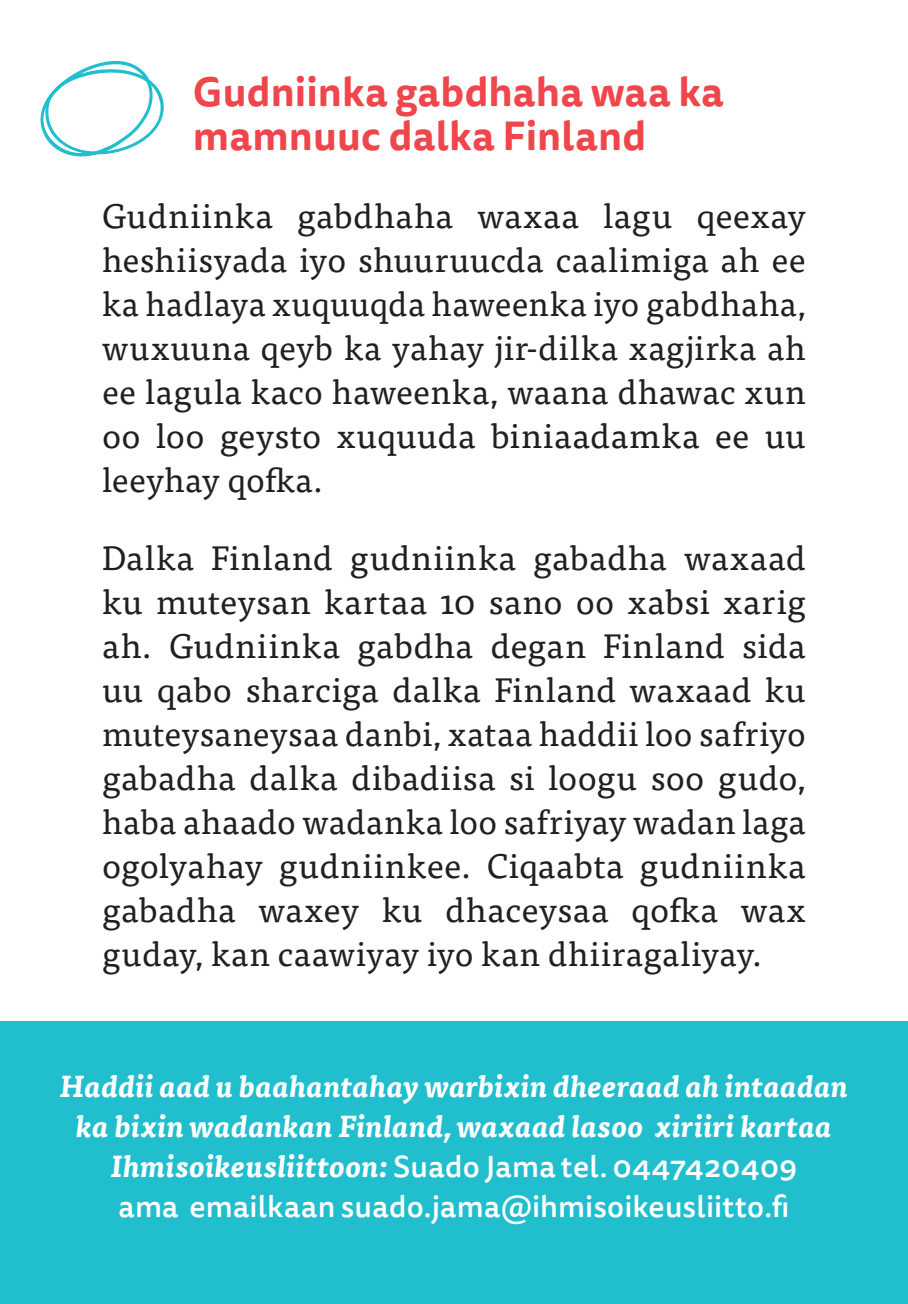
<style>
.page{position:relative;width:908px;height:1304px;background:#fff}
.page>*{position:absolute;margin:0;border:0;box-sizing:border-box;transform-origin:0 0}
.kysymykset{font:700 40px/44px "Tisa Sans Pro";letter-spacing:.01em;color:#ef464c}
._1_leipis_1{font:34px/44px "Tisa OT";letter-spacing:.01em;color:#231f20;text-align:justify}
.kysymykset-2{font:italic 700 30px/40px "Tisa OT";letter-spacing:.02em;color:#fff;text-align:center}
.s1{font-family:"Tisa Sans Pro";font-weight:500;font-style:normal}
</style>
<div class="page">
<div style="left:0;top:1022px;width:907px;height:282px;background:#21bece"></div>
<svg style="left:40px;top:61px;width:124px;height:96px"></svg>
<p class="kysymykset" style="left:193px;top:70px;width:532px">Gudniinka gabdhaha waa ka mamnuuc dalka Finland</p>
<p class="_1_leipis_1" style="left:102px;top:194px;width:705px">Gudniinka gabdhaha waxaa lagu qeexay heshiisyada iyo shuuruucda caalimiga ah ee ka hadlaya xuquuqda haweenka iyo gabdhaha, wuxuuna qeyb ka yahay jir-dilka xagjirka ah ee lagula kaco haweenka, waana dhawac xun oo loo geysto xuquuda biniaadamka ee uu leeyhay qofka.</p>
<p class="_1_leipis_1" style="left:102px;top:536px;width:705px">Dalka Finland gudniinka gabadha waxaad ku muteysan kartaa 10 sano oo xabsi xarig ah. Gudniinka gabdha degan Finland sida uu qabo sharciga dalka Finland waxaad ku muteysaneysaa danbi, xataa haddii loo safriyo gabadha dalka dibadiisa si loogu soo gudo, haba ahaado wadanka loo safriyay wadan laga ogolyahay gudniinkee. Ciqaabta gudniinka gabadha waxey ku dhaceysaa qofka wax guday, kan caawiyay iyo kan dhiiragaliyay.</p>
<p class="kysymykset-2" style="left:60px;top:1067px;width:789px">Haddii aad u baahantahay warbixin dheeraad ah intaadan ka bixin wadankan Finland, waxaad lasoo xiriiri kartaa Ihmisoikeusliittoon: <span class="s1">Suado Jama tel. 0447420409<br>ama emailkaan suado.jama@ihmisoikeusliitto.fi</span></p>
</div>
